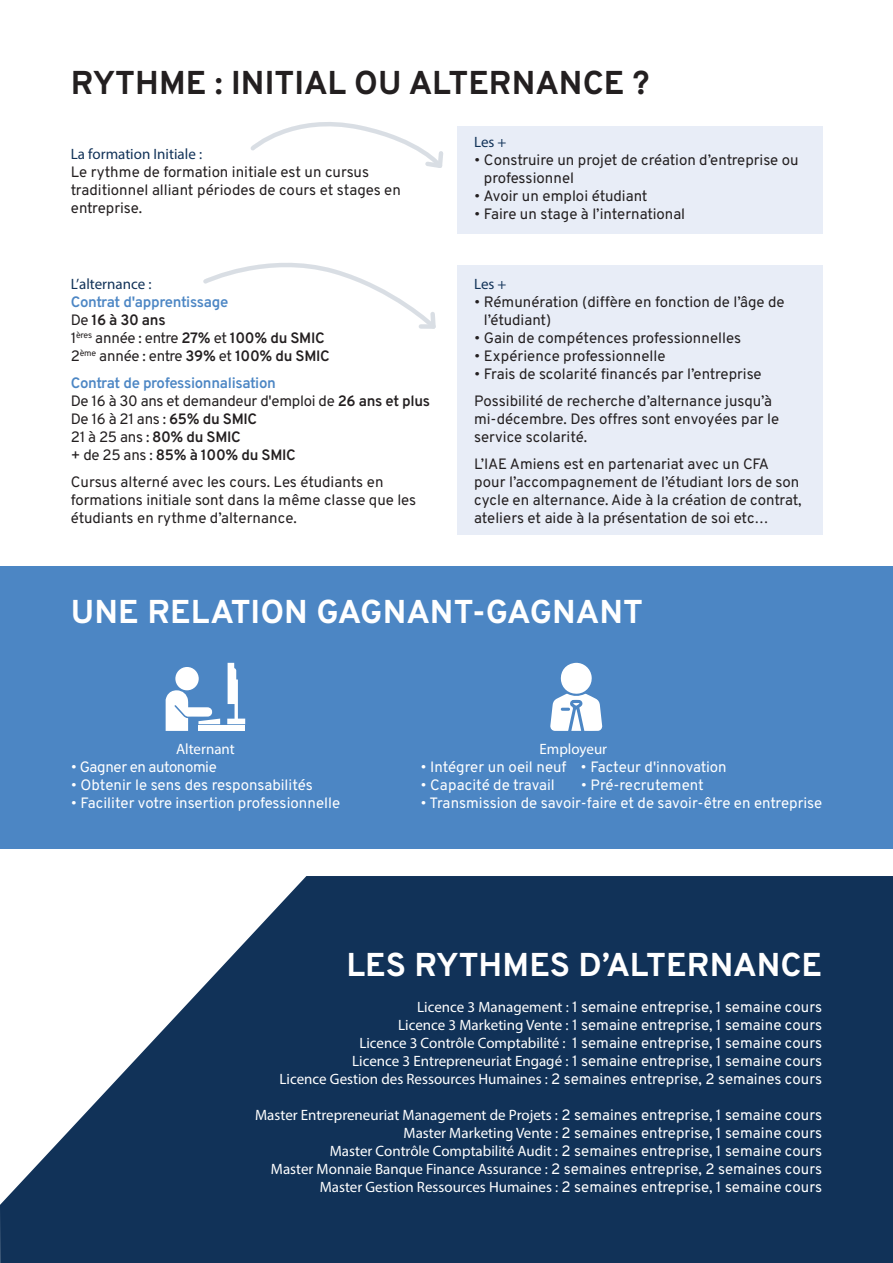
<style>
.page{position:relative;width:893px;height:1263px;background:#fff}
.page>*{position:absolute;margin:0;border:0;box-sizing:border-box;transform-origin:0 0}
.t1{font:700 33px "Overpass";color:#fff}
.t2{font:700 33px "Overpass";letter-spacing:.005em;color:#231f20}
.t3{font:15px/18px "Overpass";color:#231f20}
.t4{font:15px/18px "Overpass";color:#fff;text-align:right}
.t5{font:15px "Myriad Pro";color:#fff}
.t6{font:15px/18px "Overpass";letter-spacing:-.02em;color:#231f20}
.t7{font:600 15px/18px "Overpass";letter-spacing:-.03em;color:#231f20}
.t8{font:15px "Myriad Pro";color:#113258}
.t9{font:15px "Overpass";letter-spacing:-.03em;color:#fff}
.s1{color:#4c86c4}
.s2{font-weight:400}
.s3{font-weight:600;color:#4c86c4}
.s4{font-weight:600}
.s5{font-family:"Myriad Pro"}
.s6{font-family:"Overpass"}
</style>
<div class="page">
<div style="left:457px;top:266px;width:365px;height:269px;background:#e8edf7"></div>
<div style="left:457px;top:126px;width:365px;height:107px;background:#e8edf7"></div>
<div style="left:0;top:566px;width:893px;height:282px;background:#4c86c4"></div>
<svg style="left:0;top:876px;width:893px;height:387px;background:#334f70"></svg>
<svg style="left:227px;top:663px;width:18px;height:61px"></svg>
<div style="left:175px;top:667px;width:24px;height:23px;background:#fff;border-radius:50%"></div>
<div style="left:198px;top:725px;width:47px;height:6px;background:#fff"></div>
<svg style="left:166px;top:690px;width:54px;height:41px"></svg>
<svg style="left:550px;top:663px;width:52px;height:68px"></svg>
<svg style="left:250px;top:122px;width:193px;height:46px"></svg>
<svg style="left:203px;top:263px;width:233px;height:66px"></svg>
<h1 class="t2" style="left:71px;top:56px;width:580px">RYTHME : INITIAL OU ALTERNANCE ?</h1>
<p class="t8" style="left:71px;top:145px;width:133px">La formation Initiale :</p>
<p class="t3" style="left:71px;top:162px;width:332px">Le rythme de formation initiale est un cursus traditionnel alliant périodes de cours et stages en entreprise.</p>
<p class="t8" style="left:71px;top:275px;width:82px">L’alternance :</p>
<p class="t7" style="left:71px;top:292px;width:261px"><span class="s1">Contrat d'apprentissage<br></span><span class="s2">De</span> 16 à 30 ans<br><span class="s2">1</span><sup>ères</sup> <span class="s2">année : entre</span> 27% <span class="s2">et</span> 100% du SMIC<br><span class="s2">2</span><sup>ème</sup> <span class="s2">année : entre</span> 39% <span class="s2">et</span> 100% du SMIC</p>
<p class="t6" style="left:71px;top:373px;width:361px"><span class="s3">Contrat de professionnalisation<br></span>De 16 à 30 ans et demandeur d'emploi de <span class="s4">26 ans et plus<br></span>De 16 à 21 ans : <span class="s4">65% du SMIC<br></span>21 à 25 ans : <span class="s4">80% du SMIC<br></span>+ de 25 ans : <span class="s4">85% à 100% du SMIC</span></p>
<p class="t3" style="left:71px;top:472px;width:347px">Cursus alterné avec les cours. Les étudiants en formations initiale sont dans la même classe que les étudiants en rythme d’alternance.</p>
<p class="t8" style="left:474px;top:133px;width:34px">Les +</p>
<p class="t3" style="left:484px;top:150px;width:316px;text-indent:-10px">• Construire un projet de création d’entreprise ou professionnel</p>
<p class="t3" style="left:474px;top:186px;width:175px">• Avoir un emploi étudiant</p>
<p class="t3" style="left:474px;top:204px;width:213px">• Faire un stage à l’international</p>
<p class="t8" style="left:474px;top:275px;width:34px">Les +</p>
<p class="t3" style="left:484px;top:292px;width:302px;text-indent:-10px">• Rémunération (diffère en fonction de l’âge de l’étudiant)</p>
<p class="t3" style="left:474px;top:328px;width:268px">• Gain de compétences professionnelles</p>
<p class="t3" style="left:474px;top:346px;width:193px">• Expérience professionnelle</p>
<p class="t3" style="left:474px;top:360px;width:299px;line-height:27px">• Frais de scolarité financés par l’entreprise<br>Possibilité de recherche d’alternance jusqu’à</p>
<p class="t3" style="left:474px;top:409px;width:306px">mi-décembre. Des offres sont envoyées par le service scolarité.</p>
<p class="t3" style="left:474px;top:454px;width:329px">L’IAE Amiens est en partenariat avec un CFA pour l’accompagnement de l’étudiant lors de son cycle en alternance. Aide à la création de contrat, ateliers et aide à la présentation de soi etc…</p>
<h1 class="t1" style="left:71px;top:585px;width:574px">UNE RELATION GAGNANT-GAGNANT</h1>
<p class="t5" style="left:176px;top:739px;width:60px">Alternant</p>
<p class="t9" style="left:71px;top:754px;width:147px">• Gagner en autonomie</p>
<p class="t4" style="left:71px;top:775px;width:244px">• Obtenir le sens des responsabilités</p>
<p class="t4" style="left:71px;top:793px;width:271px">• Faciliter votre insertion professionnelle</p>
<p class="t5" style="left:539px;top:739px;width:69px">Employeur</p>
<p class="t4" style="left:420px;top:757px;width:308px">• Intégrer un oeil neuf • Facteur d'innovation</p>
<p class="t4" style="left:420px;top:775px;width:136px">• Capacité de travail</p>
<p class="t4" style="left:581px;top:775px;width:124px">• Pré-recrutement</p>
<p class="t4" style="left:420px;top:793px;width:403px">• Transmission de savoir-faire et de savoir-être en entreprise</p>
<h1 class="t1" style="left:346px;top:938px;width:477px">LES RYTHMES D’ALTERNANCE</h1>
<p class="t4" style="left:352px;top:997px;width:472px"><span class="s5">Licence 3 Management :</span> 1 semaine entreprise, 1 semaine cours<br><span class="s5">Licence 3 Marketing Vente :</span> 1 semaine entreprise, 1 semaine cours <span class="s5">Licence 3 Contrôle Comptabilité :</span> 1 semaine entreprise, 1 semaine cours <span class="s5">Licence 3 Entrepreneuriat Engagé :</span> 1 semaine entreprise, 1 semaine cours</p>
<p class="t5" style="left:280px;top:1070px;width:544px">Licence Gestion des Ressources Humaines : <span class="s6">2 semaines entreprise, 2 semaines cours</span></p>
<p class="t5" style="left:255px;top:1106px;width:569px">Master Entrepreneuriat Management de Projets : <span class="s6">2 semaines entreprise, 1 semaine cours</span></p>
<p class="t4" style="left:330px;top:1123px;width:494px"><span class="s5">Master Marketing Vente :</span> 2 semaines entreprise, 1 semaine cours<br><span class="s5">Master Contrôle Comptabilité Audit :</span> 2 semaines entreprise, 1 semaine cours</p>
<p class="t5" style="left:271px;top:1160px;width:553px">Master Monnaie Banque Finance Assurance : <span class="s6">2 semaines entreprise, 2 semaines cours</span></p>
<p class="t4" style="left:320px;top:1177px;width:504px"><span class="s5">Master Gestion Ressources Humaines :</span> 2 semaines entreprise, 1 semaine cours</p>
</div>
